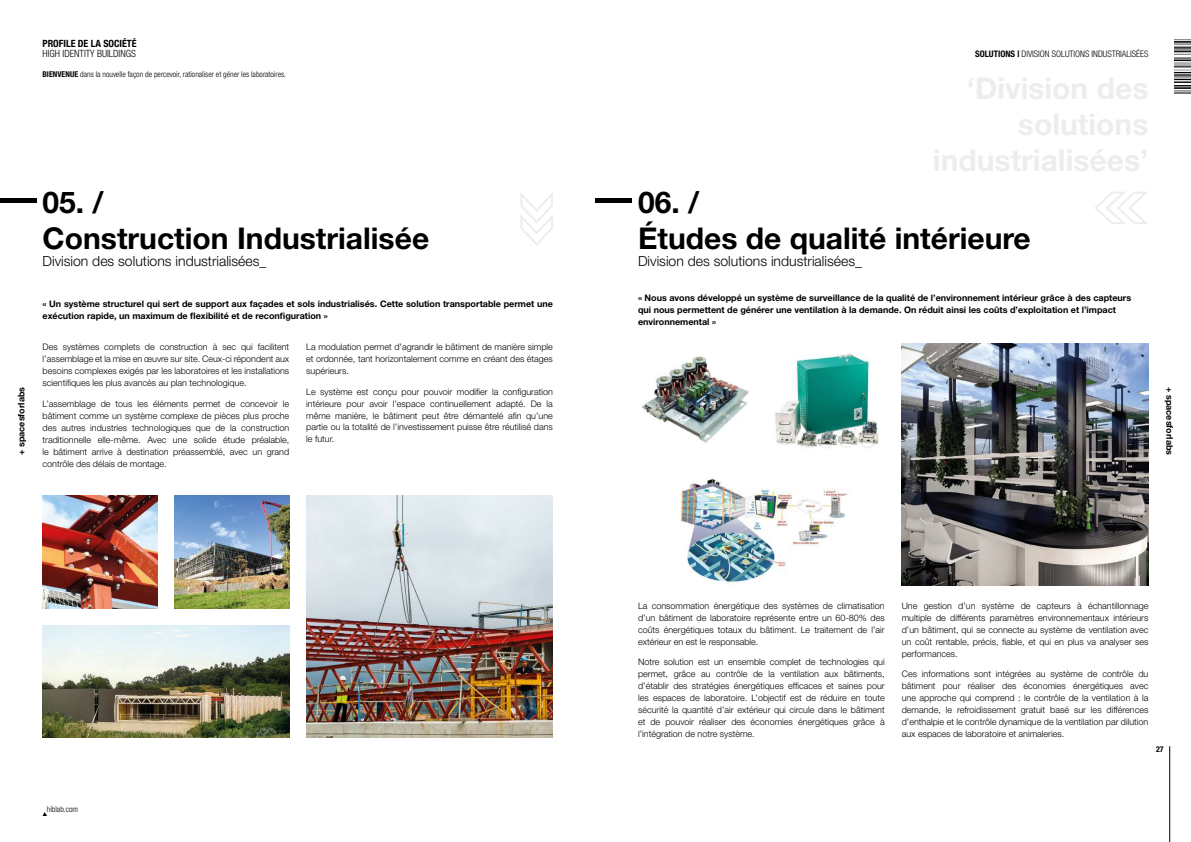
<style>
.page{position:relative;width:1191px;height:842px;background:#fff}
.page>*{position:absolute;margin:0;border:0;box-sizing:border-box;transform-origin:0 0}
.t1{font:700 30px/36px "Helvetica Neue LT Std";color:#000}
.t2{font:300 14px "Helvetica Neue LT Std";color:#000}
.t3{font:300 condensed 10px "Helvetica Neue LT Std";color:#000}
.t4{font:700 condensed 10px "Helvetica Neue LT Std";color:#000}
.t5{font:300 9px/12px "Helvetica Neue LT Std";color:#000;text-align:justify}
.t6{font:700 9px/12px "Helvetica Neue LT Std";color:#000}
.t7{font:300 condensed 9px "Helvetica Neue LT Std";color:#000}
.t8{font:300 condensed 8px "Helvetica Neue LT Std";color:#000}
.t9{font:700 condensed 8px "Helvetica Neue LT Std";color:#000}
.s1{font-weight:700}
</style>
<div class="page">
<hr style="left:1169px;top:746px;width:1px;height:96px;background:#000">
<svg style="left:43px;top:812px;width:4px;height:4px"></svg>
<svg style="left:1174px;top:39px;width:17px;height:55px"></svg>
<img style="left:43px;top:625px;width:246px;height:113px">
<img style="left:306px;top:495px;width:247px;height:243px">
<img style="left:43px;top:495px;width:114px;height:113px">
<img style="left:174px;top:495px;width:115px;height:113px">
<div style="left:0;top:198px;width:36px;height:5px;background:#000"></div>
<svg style="left:520px;top:192px;width:33px;height:54px"></svg>
<img style="left:680px;top:477px;width:167px;height:106px">
<img style="left:901px;top:344px;width:247px;height:242px">
<img style="left:642px;top:356px;width:107px;height:87px">
<img style="left:775px;top:354px;width:104px;height:94px">
<div style="left:595px;top:198px;width:37px;height:5px;background:#000"></div>
<svg style="left:1095px;top:192px;width:53px;height:32px"></svg>
<p class="t4" style="left:43px;top:37px;width:96px">PROFILE DE LA SOCIÉTÉ</p>
<p class="t3" style="left:43px;top:47px;width:95px">HIGH IDENTITY BUILDINGS</p>
<p class="t8" style="left:43px;top:70px;width:245px"><span class="s1">BIENVENUE</span> dans la nouvelle façon de percevoir, rationaliser et géner les laboratoires.</p>
<p class="t7" style="left:975px;top:48px;width:175px"><span class="s1">SOLUTIONS |</span> DIVISION SOLUTIONS INDUSTRIALISÉES</p>
<p class="t6" style="left:15px;top:455px;width:70px;rotate:-90deg">+ spacesforlabs</p>
<h1 class="t1" style="left:43px;top:184px;width:388px">05. /<br>Construction Industrialisée</h1>
<h2 class="t2" style="left:43px;top:252px;width:225px">Division des solutions industrialisées_</h2>
<p class="t6" style="left:43px;top:297px;width:512px">« Un système structurel qui sert de support aux façades et sols industrialisés. Cette solution transportable permet une exécution rapide, un maximum de flexibilité et de reconfiguration »</p>
<p class="t5" style="left:43px;top:341px;width:248px">Des systèmes complets de construction à sec qui facilitent l’assemblage et la mise en œuvre sur site. Ceux-ci répondent aux besoins complexes exigés par les laboratoires et les installations scientifiques les plus avancés au plan technologique.</p>
<p class="t5" style="left:43px;top:397px;width:248px">L’assemblage de tous les éléments permet de concevoir le bâtiment comme un système complexe de pièces plus proche des autres industries technologiques que de la construction traditionnelle elle-même. Avec une solide étude préalable, le bâtiment arrive à destination préassemblé, avec un grand contrôle des délais de montage.</p>
<h1 class="t1" style="left:638px;top:184px;width:394px">06. /<br>Études de qualité intérieure</h1>
<h2 class="t2" style="left:638px;top:252px;width:225px">Division des solutions industrialisées_</h2>
<p class="t6" style="left:638px;top:291px;width:494px">« Nous avons développé un système de surveillance de la qualité de l’environnement intérieur grâce à des capteurs qui nous permettent de générer une ventilation à la demande. On réduit ainsi les coûts d’exploitation et l’impact environnemental »</p>
<p class="t5" style="left:306px;top:341px;width:248px">La modulation permet d’agrandir le bâtiment de manière simple et ordonnée, tant horizontalement comme en créant des étages supérieurs.</p>
<p class="t5" style="left:306px;top:385px;width:248px">Le système est conçu pour pouvoir modifier la configuration intérieure pour avoir l’espace continuellement adapté. De la même manière, le bâtiment peut être démantelé afin qu’une partie ou la totalité de l’investissement puisse être réutilisé dans le futur.</p>
<p class="t6" style="left:1175px;top:387px;width:70px;rotate:90deg">+ spacesforlabs</p>
<p class="t8" style="left:47px;top:804px;width:33px">hiblab.com</p>
<p class="t5" style="left:638px;top:599px;width:248px">La consommation énergétique des systèmes de climatisation d’un bâtiment de laboratoire représente entre un 60-80% des coûts énergétiques totaux du bâtiment. Le traitement de l’air extérieur en est le responsable.</p>
<p class="t5" style="left:638px;top:656px;width:248px">Notre solution est un ensemble complet de technologies qui permet, grâce au contrôle de la ventilation aux bâtiments, d’établir des stratégies énergétiques efficaces et saines pour les espaces de laboratoire. L’objectif est de réduire en toute sécurité la quantité d’air extérieur qui circule dans le bâtiment et de pouvoir réaliser des économies énergétiques grâce à l’intégration de notre système.</p>
<p class="t5" style="left:901px;top:599px;width:248px">Une gestion d’un système de capteurs à échantillonnage multiple de différents paramètres environnementaux intérieurs d’un bâtiment, qui se connecte au système de ventilation avec un coût rentable, précis, fiable, et qui en plus va analyser ses performances.</p>
<p class="t5" style="left:901px;top:668px;width:248px">Ces informations sont intégrées au système de contrôle du bâtiment pour réaliser des économies énergétiques avec une approche qui comprend : le contrôle de la ventilation à la demande, le refroidissement gratuit basé sur les différences d’enthalpie et le contrôle dynamique de la ventilation par dilution aux espaces de laboratoire et animaleries.</p>
<p class="t9" style="left:1156px;top:744px;width:9px">27</p>
</div>
